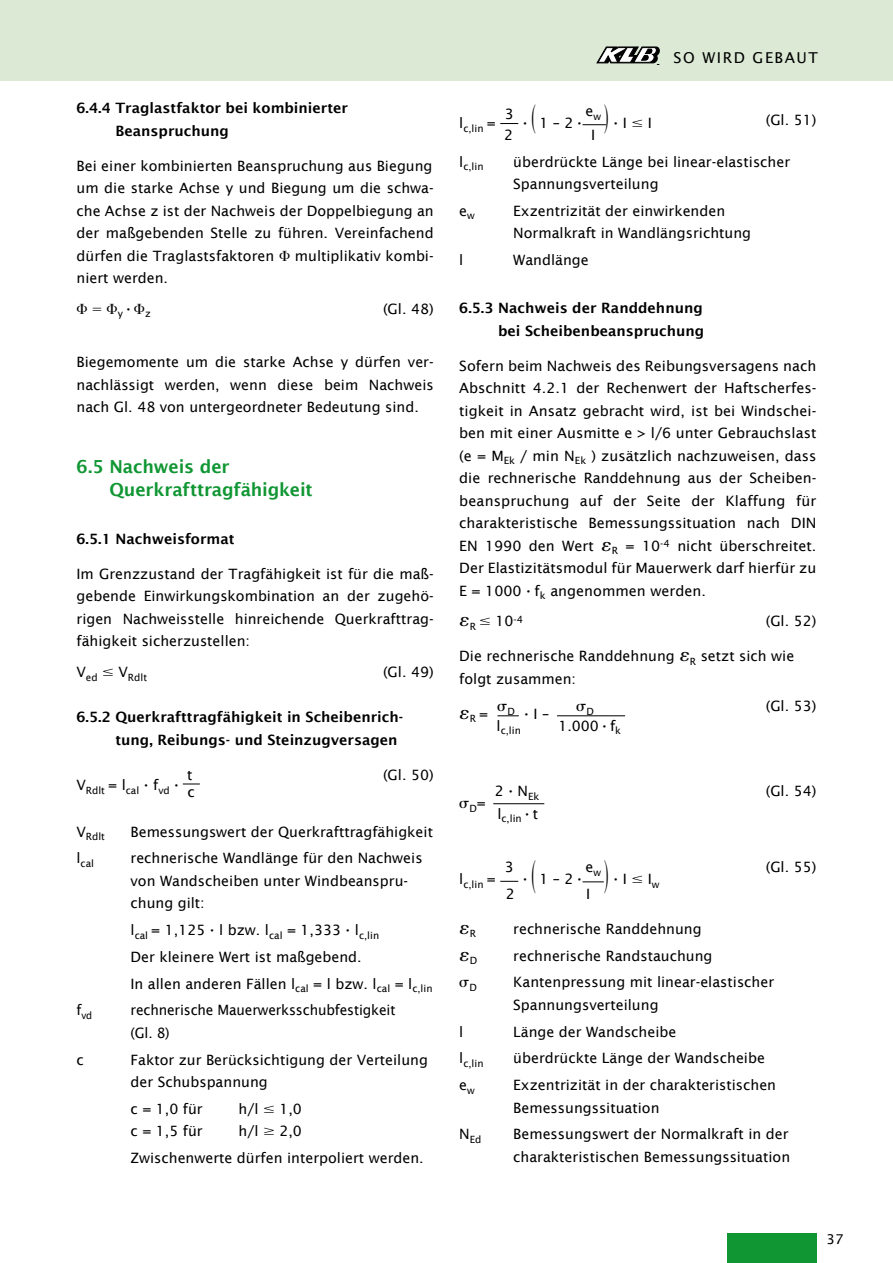
<style>
.page{position:relative;width:893px;height:1263px;background:#fff}
.page>*{position:absolute;margin:0;border:0;box-sizing:border-box;transform-origin:0 0}
.t1{font:600 18px/22.5px "Lucida Sans";letter-spacing:-.01em;color:#109633}
.t2{font:15px "Lucida Sans";letter-spacing:.1em;color:#000}
.t3{font:14.25px/22.5px "Lucida Sans";color:#000}
.t4{font:600 14.25px/22.5px "Lucida Sans";color:#000}
.t5{font:14.25px/22.5px "Lucida Sans";color:#000;scale:.96 1}
.t6{font:13.5px "Lucida Sans";color:#000}
.t7{font:10.05px "Lucida Sans";color:#000}
.t8{font:10.05px "Lucida Sans";color:#000;scale:.96 1}
.s1{font-size:14.25px}
</style>
<div class="page">
<div style="left:0;top:0;width:893px;height:81px;background:#dbe9d5"></div>
<svg style="left:597px;top:47px;width:63px;height:16px"></svg>
<div style="left:727px;top:1233px;width:89px;height:30px;background:#109633"></div>
<svg style="left:183px;top:784px;width:17px;height:1px"></svg>
<svg style="left:500px;top:123px;width:18px;height:1px"></svg>
<hr style="left:557px;top:715px;width:68px;height:1px;background:#000">
<hr style="left:493px;top:803px;width:51px;height:1px;background:#000">
<svg style="left:500px;top:881px;width:18px;height:1px"></svg>
<svg style="left:583px;top:124px;width:23px;height:2px"></svg>
<svg style="left:497px;top:715px;width:22px;height:1px"></svg>
<svg style="left:583px;top:881px;width:21px;height:2px"></svg>
<p class="t4" style="left:115px;top:97px;width:234px;text-indent:-39px">6.4.4 Traglastfaktor bei kombinierter<br>Beanspruchung</p>
<p class="t3" style="left:77px;top:154px;width:359px;text-align:justify">Bei einer kombinierten Beanspruchung aus Biegung um die starke Achse y und Biegung um die schwa&shy;che Achse z ist der Nachweis der Doppelbiegung an der maßgebenden Stelle zu führen. Vereinfachend dürfen die Traglastsfaktoren</p>
<p class="t3" style="left:295px;top:244px;width:140px">multiplikativ kombi-</p>
<p class="t3" style="left:77px;top:267px;width:93px">niert werden.</p>
<p class="t7" style="left:118px;top:308px;width:35px">y ∙ z</p>
<p class="t3" style="left:383px;top:298px;width:52px">(Gl. 48)</p>
<p class="t3" style="left:77px;top:351px;width:359px;text-align:justify">Biegemomente um die starke Achse y dürfen ver&shy;nachlässigt werden, wenn diese beim Nachweis nach Gl. 48 von untergeordneter Bedeutung sind.</p>
<p class="t1" style="left:109px;top:455px;width:205px;text-indent:-33px">6.5 Nachweis der<br>Querkrafttragfähigkeit</p>
<p class="t4" style="left:77px;top:527px;width:159px">6.5.1 Nachweisformat</p>
<p class="t3" style="left:77px;top:563px;width:359px;text-align:justify">Im Grenzzustand der Tragfähigkeit ist für die maß&shy;gebende Einwirkungskombination an der zugehö&shy;rigen Nachweisstelle hinreichende Querkrafttrag&shy;fähigkeit sicherzustellen:</p>
<p class="t7" style="left:77px;top:671px;width:72px"><sup>V</sup>ed ≤ <sup>V</sup>Rdlt</p>
<p class="t3" style="left:383px;top:661px;width:52px">(Gl. 49)</p>
<p class="t4" style="left:115px;top:706px;width:289px;text-indent:-39px">6.5.2 Querkrafttragfähigkeit in Scheibenrich&shy;tung, Reibungs- und Steinzugversagen</p>
<p class="t7" style="left:77px;top:784px;width:104px"><sup>V</sup>Rdlt <sup>=</sup> <sup>l</sup>cal ∙ <sup>f</sup>vd ∙</p>
<p class="t3" style="left:187px;top:763px;width:7px">t</p>
<p class="t3" style="left:383px;top:763px;width:52px">(Gl. 50)</p>
<p class="t3" style="left:188px;top:780px;width:9px">c</p>
<p class="t7" style="left:77px;top:831px;width:30px"><sup>V</sup>Rdlt</p>
<p class="t3" style="left:131px;top:820px;width:304px">Bemessungswert der Querkrafttragfähigkeit</p>
<p class="t7" style="left:77px;top:857px;width:19px"><sup>l</sup>cal</p>
<p class="t3" style="left:131px;top:847px;width:294px">rechnerische Wandlänge für den Nachweis von Wandscheiben unter Windbeanspru&shy;chung gilt:</p>
<p class="t3" style="left:131px;top:916px;width:304px;line-height:26.7px">l<sub>cal</sub> = 1,125 ∙ l bzw. l<sub>cal</sub> = 1,333 ∙ l<sub>c,lin<br></sub>Der kleinere Wert ist maßgebend.<br>In allen anderen Fällen l<sub>cal</sub> = l bzw. l<sub>cal</sub> = l<sub>c,lin</sub></p>
<p class="t8" style="left:77px;top:1009px;width:18px"><sup>f</sup>vd</p>
<p class="t5" style="left:131px;top:999px;width:278px">rechnerische Mauerwerksschubfestigkeit (Gl. 8)</p>
<p class="t3" style="left:77px;top:1048px;width:9px">c</p>
<p class="t3" style="left:131px;top:1048px;width:299px">Faktor zur Berücksichtigung der Verteilung der Schubspannung</p>
<p class="t3" style="left:131px;top:1097px;width:74px">c = 1,0 für</p>
<p class="t3" style="left:239px;top:1097px;width:65px">h/l ≤ 1,0</p>
<p class="t3" style="left:131px;top:1120px;width:74px">c = 1,5 für</p>
<p class="t3" style="left:131px;top:1118px;width:295px;line-height:26.7px;text-indent:108px">h/l ≥ 2,0<br>Zwischenwerte dürfen interpoliert werden.</p>
<p class="t2" style="left:674px;top:49px;width:146px">SO WIRD GEBAUT</p>
<p class="t7" style="left:459px;top:122px;width:38px"><sup>l</sup>c,lin <sup>=</sup></p>
<p class="t3" style="left:585px;top:100px;width:17px">e<sub>w</sub></p>
<p class="t3" style="left:505px;top:103px;width:11px">3</p>
<p class="t3" style="left:523px;top:112px;width:61px">∙ 1 – 2 ∙</p>
<p class="t3" style="left:504px;top:123px;width:11px">2</p>
<p class="t3" style="left:591px;top:123px;width:6px">I</p>
<p class="t3" style="left:613px;top:112px;width:40px">∙ I ≤ I</p>
<p class="t3" style="left:766px;top:109px;width:52px">(Gl. 51)</p>
<p class="t7" style="left:459px;top:161px;width:26px"><sup>l</sup>c,lin</p>
<p class="t3" style="left:513px;top:150px;width:278px">überdrückte Länge bei linear-elastischer<br>Spannungsverteilung</p>
<p class="t3" style="left:459px;top:199px;width:17px">e<sub>w</sub></p>
<p class="t3" style="left:513px;top:199px;width:239px">Exzentrizität der einwirkenden<br>Normalkraft in Wandlängsrichtung</p>
<p class="t3" style="left:459px;top:249px;width:6px">l</p>
<p class="t3" style="left:513px;top:249px;width:77px">Wandlänge</p>
<p class="t4" style="left:459px;top:297px;width:247px;text-align:right">6.5.3 Nachweis der Randdehnung bei Scheibenbeanspruchung</p>
<p class="t3" style="left:459px;top:354px;width:359px;text-align:justify">Sofern beim Nachweis des Reibungsversagens nach Abschnitt 4.2.1 der Rechenwert der Haftscherfes&shy;tigkeit in Ansatz gebracht wird, ist bei Windschei&shy;ben mit einer Ausmitte e &gt; l/6 unter Gebrauchslast (e = M<sub>Ek</sub> / min N<sub>Ek</sub> ) zusätzlich nachzuweisen, dass die rechnerische Randdehnung aus der Scheiben&shy;beanspruchung auf der Seite der Klaffung für charakteristische Bemessungssituation nach DIN EN 1990 den Wert</p>
<p class="t3" style="left:459px;top:534px;width:359px;text-align:justify;text-indent:153px"><sub>R</sub> = 10<sup>-4</sup> nicht überschreitet.<br>Der Elastizitätsmodul für Mauerwerk darf hierfür zu E = 1000 ∙ f<sub>k</sub> angenommen werden.</p>
<p class="t7" style="left:470px;top:613px;width:55px">R ≤ <span class="s1">10</span>-4</p>
<p class="t3" style="left:766px;top:610px;width:52px">(Gl. 52)</p>
<p class="t3" style="left:459px;top:645px;width:337px">Die rechnerische Randdehnung <sub>R</sub> setzt sich wie folgt zusammen:</p>
<p class="t7" style="left:470px;top:713px;width:20px">R <sup>=</sup></p>
<p class="t3" style="left:507px;top:702px;width:43px"><sup>D</sup> ∙ I –</p>
<p class="t7" style="left:586px;top:706px;width:9px">D</p>
<p class="t3" style="left:766px;top:695px;width:52px">(Gl. 53)</p>
<p class="t7" style="left:497px;top:725px;width:26px"><sup>l</sup>c,lin</p>
<p class="t3" style="left:558px;top:714px;width:64px">1.000 ∙ f<sub>k</sub></p>
<p class="t7" style="left:469px;top:802px;width:18px">D<sup>=</sup></p>
<p class="t3" style="left:495px;top:780px;width:46px">2 ∙ N<sub>Ek</sub></p>
<p class="t3" style="left:766px;top:780px;width:52px">(Gl. 54)</p>
<p class="t7" style="left:497px;top:813px;width:42px"><sup>l</sup>c,lin ∙ <sup>t</sup></p>
<p class="t7" style="left:459px;top:878px;width:38px"><sup>l</sup>c,lin <sup>=</sup></p>
<p class="t3" style="left:505px;top:856px;width:11px">3</p>
<p class="t3" style="left:585px;top:856px;width:17px">e<sub>w</sub></p>
<p class="t3" style="left:523px;top:868px;width:61px">∙ 1 – 2 ∙</p>
<p class="t3" style="left:506px;top:883px;width:11px">2</p>
<p class="t3" style="left:586px;top:883px;width:6px">I</p>
<p class="t3" style="left:613px;top:868px;width:48px">∙ I ≤ I<sub>w</sub></p>
<p class="t3" style="left:766px;top:856px;width:52px">(Gl. 55)</p>
<p class="t7" style="left:470px;top:928px;width:8px">R</p>
<p class="t3" style="left:513px;top:917px;width:190px">rechnerische Randdehnung</p>
<p class="t7" style="left:470px;top:955px;width:9px">D</p>
<p class="t3" style="left:513px;top:944px;width:201px">rechnerische Randstauchung</p>
<p class="t7" style="left:469px;top:982px;width:9px">D</p>
<p class="t3" style="left:513px;top:971px;width:262px">Kantenpressung mit linear-elastischer<br>Spannungsverteilung</p>
<p class="t3" style="left:459px;top:1020px;width:6px">l</p>
<p class="t3" style="left:513px;top:1020px;width:165px">Länge der Wandscheibe</p>
<p class="t7" style="left:459px;top:1058px;width:26px"><sup>l</sup>c,lin</p>
<p class="t3" style="left:513px;top:1047px;width:253px">überdrückte Länge der Wandscheibe</p>
<p class="t3" style="left:459px;top:1074px;width:17px">e<sub>w</sub></p>
<p class="t3" style="left:513px;top:1074px;width:264px">Exzentrizität in der charakteristischen<br>Bemessungssituation</p>
<p class="t7" style="left:459px;top:1134px;width:24px"><sup>N</sup>Ed</p>
<p class="t3" style="left:513px;top:1123px;width:278px">Bemessungswert der Normalkraft in der charakteristischen Bemessungssituation</p>
<p class="t6" style="left:827px;top:1231px;width:19px">37</p>
</div>
